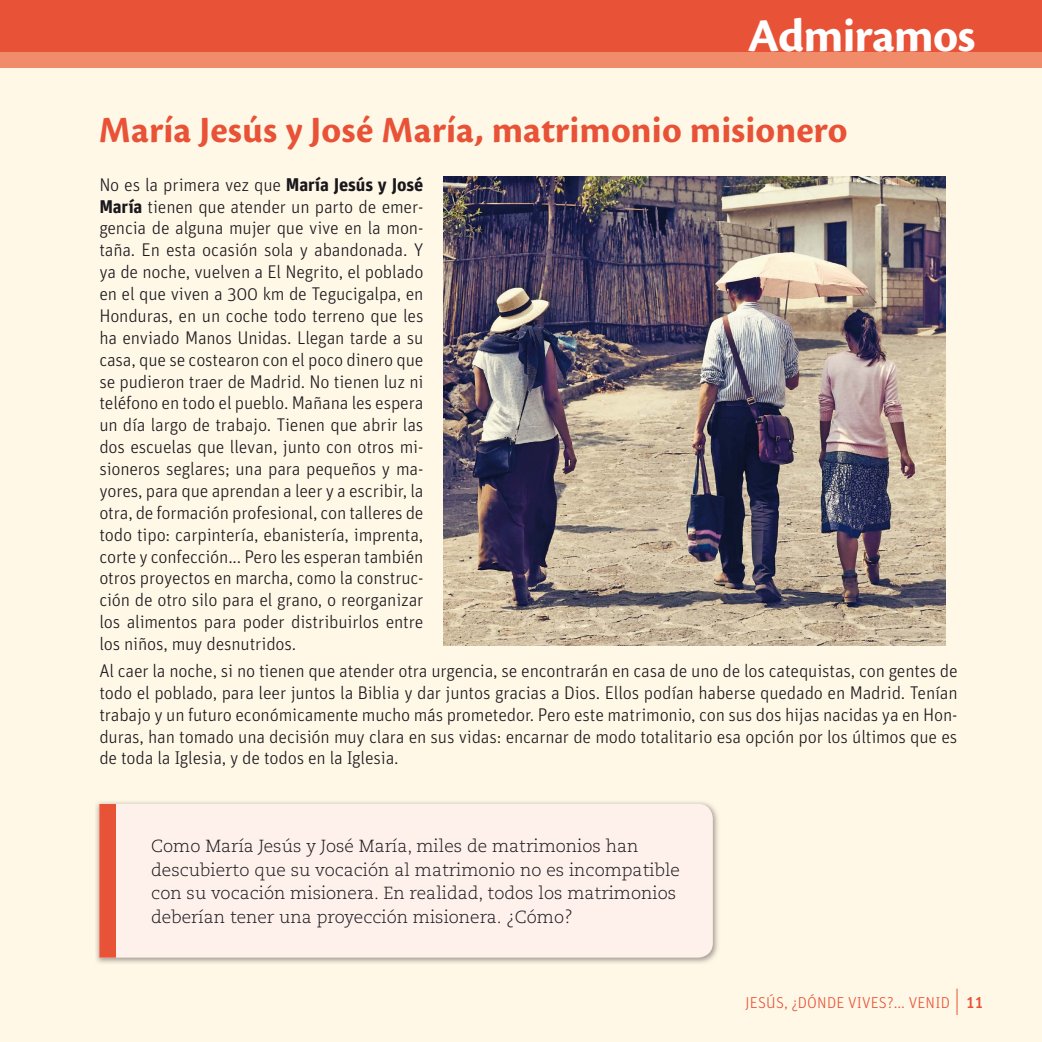
<style>
.page{position:relative;width:1042px;height:1042px;background:#fff}
.page>*{position:absolute;margin:0;border:0;box-sizing:border-box;transform-origin:0 0}
.t1{font:700 49px "Cronos Pro";letter-spacing:-.02em;color:#fff}
.t2{font:700 38.5px "Cronos Pro";color:#e85236}
.t3{font:300 18.38px/21.9px "Unit Pro";letter-spacing:-.01em;color:#1a171c;text-align:justify}
.t4{font:300 17.5px/23.6px "Caecilia LT Std";color:#1a171c}
.t5{font:300 15.75px "Unit Pro";letter-spacing:.01em;color:#e85236}
.s1{font-weight:700}
.s2{font-weight:500}
</style>
<div class="page">
<div style="left:0;top:68px;width:1042px;height:974px;background:#fff8e7"></div>
<img style="left:96px;top:802px;width:622px;height:161px">
<svg style="left:116px;top:804px;width:597px;height:153px"></svg>
<div style="left:99px;top:804px;width:17px;height:153px;background:#e85236"></div>
<div style="left:0;top:39px;width:1042px;height:29px;background:#f08c6a"></div>
<div style="left:0;top:0;width:1042px;height:52px;background:#e85236"></div>
<img style="left:443px;top:176px;width:503px;height:470px">
<svg style="left:956px;top:988px;width:1px;height:27px"></svg>
<h1 class="t1" style="left:748px;top:17px;width:229px">Admiramos</h1>
<h2 class="t2" style="left:99px;top:116px;width:750px">María Jesús y José María, matrimonio misionero</h2>
<p class="t3" style="left:99px;top:175px;width:326px">No es la primera vez que <span class="s1">María Jesús y José María</span> tienen que atender un parto de emer&shy;gencia de alguna mujer que vive en la mon&shy;taña. En esta ocasión sola y abandonada. Y ya de noche, vuelven a El Negrito, el poblado en el que viven a 300 km de Tegucigalpa, en Honduras, en un coche todo terreno que les ha enviado Manos Unidas. Llegan tarde a su casa, que se costearon con el poco dinero que se pudieron traer de Madrid. No tienen luz ni teléfono en todo el pueblo. Mañana les espera un día largo de trabajo. Tienen que abrir las dos escuelas que llevan, junto con otros mi&shy;sioneros seglares; una para pequeños y ma&shy;yores, para que aprendan a leer y a escribir, la otra, de formación profesional, con talleres de todo tipo: carpintería, ebanistería, imprenta, corte y confección... Pero les esperan también otros proyectos en marcha, como la construc&shy;ción de otro silo para el grano, o reorganizar los alimentos para poder distribuirlos entre los niños, muy desnutridos.</p>
<p class="t3" style="left:99px;top:661px;width:860px">Al caer la noche, si no tienen que atender otra urgencia, se encontrarán en casa de uno de los catequistas, con gentes de todo el poblado, para leer juntos la Biblia y dar juntos gracias a Dios. Ellos podían haberse quedado en Madrid. Tenían trabajo y un futuro económicamente mucho más prometedor. Pero este matrimonio, con sus dos hijas nacidas ya en Hon&shy;duras, han tomado una decisión muy clara en sus vidas: encarnar de modo totalitario esa opción por los últimos que es de toda la Iglesia, y de todos en la Iglesia.</p>
<p class="t4" style="left:151px;top:836px;width:530px">Como María Jesús y José María, miles de matrimonios han descubierto que su vocación al matrimonio no es incompatible con su vocación misionera. En realidad, todos los matrimonios deberían tener una proyección misionera. ¿Cómo?</p>
<p class="t5" style="left:745px;top:997px;width:239px">JESÚS, ¿DÓNDE VIVES?... VENID <span class="s2">11</span></p>
</div>
